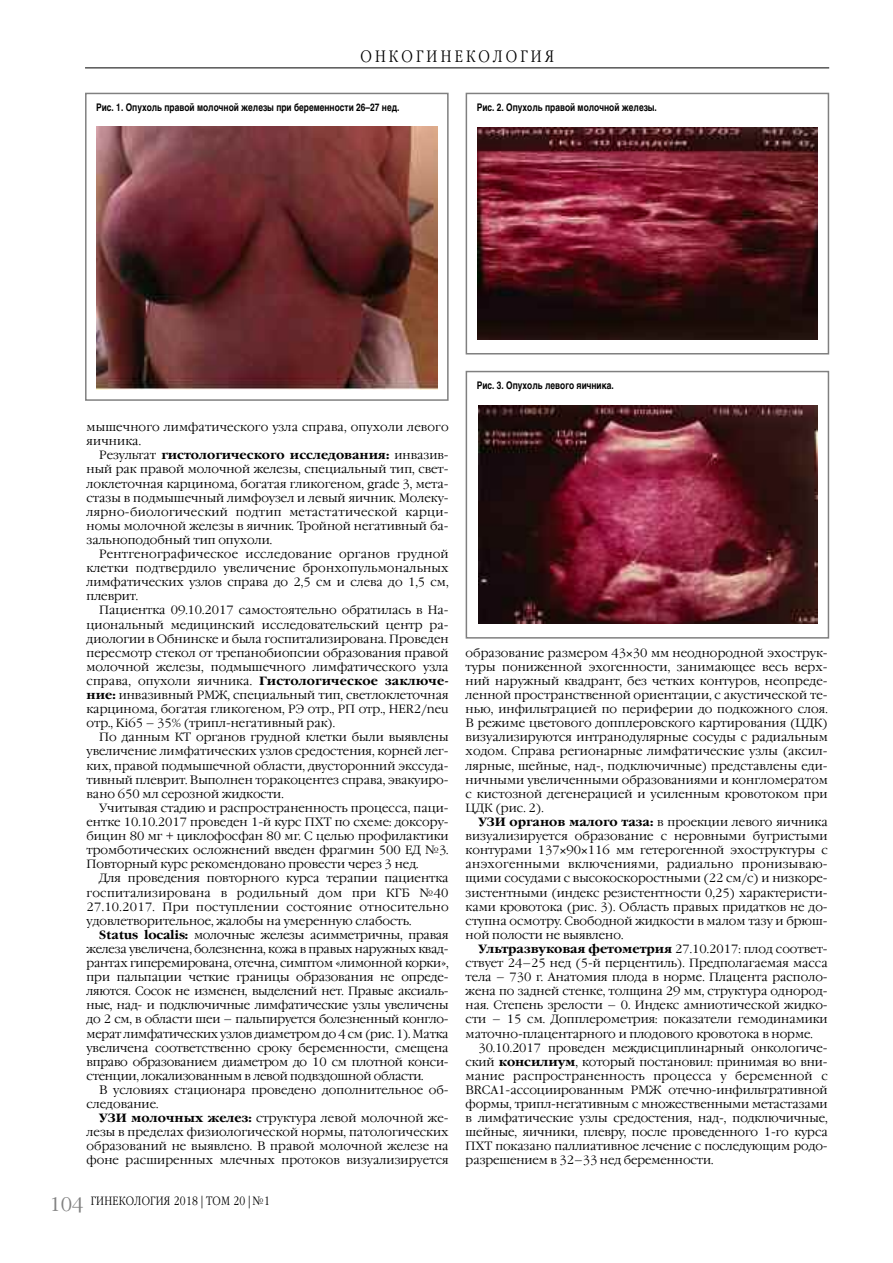
<style>
.page{position:relative;width:893px;height:1263px;background:#fff}
.page>*{position:absolute;margin:0;border:0;box-sizing:border-box;transform-origin:0 0}
.t1{font:300 19.5px "Garamond Narrow C";color:#808080;scale:1.2 1}
.t2{font:300 16.5px "Garamond Narrow C";letter-spacing:.195em;color:#000}
.t3{font:300 12px/14.1px "Garamond C";color:#000;text-align:justify}
.t4{font:300 12px "Garamond Narrow C";letter-spacing:.025em;color:#000}
.t5{font:700 10.5px "Helvetica";color:#000;scale:.8 1}
.s1{font-weight:700}
</style>
<div class="page">
<hr style="left:85px;top:68px;width:744px;height:1px;background:#000">
<div style="left:85px;top:93px;width:364px;height:308px;border:2px solid #808080"></div>
<img style="left:97px;top:126px;width:340px;height:264px">
<div style="left:466px;top:93px;width:363px;height:261px;border:2px solid #808080"></div>
<img style="left:477px;top:128px;width:341px;height:211px">
<div style="left:466px;top:371px;width:363px;height:268px;border:2px solid #808080"></div>
<img style="left:478px;top:406px;width:340px;height:217px">
<h2 class="t2" style="left:360px;top:47px;width:195px">ОНКОГИНЕКОЛОГИЯ</h2>
<p class="t5" style="left:96px;top:101px;width:380px">Рис. 1. Опухоль правой молочной железы при беременности 26–27 нед.</p>
<p class="t5" style="left:477px;top:101px;width:227px">Рис. 2. Опухоль правой молочной железы.</p>
<p class="t3" style="left:87px;top:420px;width:364px">мышечного лимфатического узла справа, опухоли левого яичника.</p>
<p class="t3" style="left:87px;top:448px;width:364px;text-indent:13px">Результат <span class="s1">гистологического исследования:</span> инвазив&shy;ный рак правой молочной железы, специальный тип, свет&shy;локлеточная карцинома, богатая гликогеном, grade 3, мета&shy;стазы в подмышечный лимфоузел и левый яичник. Молеку&shy;лярно-биологический подтип метастатической карци&shy;номы молочной железы в яичник. Тройной негативный ба&shy;зальноподобный тип опухоли.</p>
<p class="t3" style="left:87px;top:547px;width:364px;text-indent:13px">Рентгенографическое исследование органов грудной клетки подтвердило увеличение бронхопульмональных лимфатических узлов справа до 2,5 см и слева до 1,5 см, плеврит.</p>
<p class="t3" style="left:87px;top:603px;width:364px;text-indent:13px">Пациентка 09.10.2017 самостоятельно обратилась в На&shy;циональный медицинский исследовательский центр ра&shy;диологии в Обнинске и была госпитализирована. Проведен пересмотр стекол от трепанобиопсии образования правой молочной железы, подмышечного лимфатического узла справа, опухоли яичника. <span class="s1">Гистологическое заключе&shy;ние:</span> инвазивный РМЖ, специальный тип, светлоклеточная карцинома, богатая гликогеном, РЭ отр., РП отр., HER2/neu отр., Ki65 – 35% (трипл-негативный рак).</p>
<p class="t3" style="left:87px;top:730px;width:364px;text-indent:13px">По данным КТ органов грудной клетки были выявлены увеличение лимфатических узлов средостения, корней лег&shy;ких, правой подмышечной области, двусторонний экссуда&shy;тивный плеврит. Выполнен торакоцентез справа, эвакуиро&shy;вано 650 мл серозной жидкости.</p>
<p class="t3" style="left:87px;top:801px;width:364px;text-indent:13px">Учитывая стадию и распространенность процесса, паци&shy;ентке 10.10.2017 проведен 1-й курс ПХТ по схеме: доксору&shy;бицин 80 мг + циклофосфан 80 мг. С целью профилактики тромботических осложнений введен фрагмин 500 ЕД №3.<br>Повторный курс рекомендовано провести через 3 нед.</p>
<p class="t3" style="left:87px;top:871px;width:364px;text-indent:13px">Для проведения повторного курса терапии пациентка госпитализирована в родильный дом при КГБ №40<br>27.10.2017. При поступлении состояние относительно удовлетворительное, жалобы на умеренную слабость.</p>
<p class="t3" style="left:87px;top:928px;width:364px;text-indent:13px"><span class="s1">Status localis:</span> молочные железы асимметричны, правая железа увеличена, болезненна, кожа в правых наружных квад&shy;рантах гиперемирована, отечна, симптом «лимонной корки», при пальпации четкие границы образования не опреде&shy;ляются. Сосок не изменен, выделений нет. Правые аксиаль&shy;ные, над- и подключичные лимфатические узлы увеличены до 2 см, в области шеи – пальпируется болезненный конгло&shy;мерат лимфатических узлов диаметром до 4 см (рис. 1). Матка увеличена соответственно сроку беременности, смещена вправо образованием диаметром до 10 см плотной конси&shy;стенции, локализованным в левой подвздошной области.</p>
<p class="t3" style="left:87px;top:1083px;width:364px;text-indent:13px">В условиях стационара проведено дополнительное об&shy;следование.</p>
<p class="t3" style="left:87px;top:1111px;width:364px;text-indent:13px"><span class="s1">УЗИ молочных желез:</span> структура левой молочной же&shy;лезы в пределах физиологической нормы, патологических образований не выявлено. В правой молочной железе на фоне расширенных млечных протоков визуализируется</p>
<h1 class="t1" style="left:49px;top:1193px;width:30px">104</h1>
<p class="t4" style="left:91px;top:1194px;width:181px">ГИНЕКОЛОГИЯ 2018 | ТОМ 20 | №1</p>
<p class="t5" style="left:477px;top:379px;width:173px">Рис. 3. Опухоль левого яичника.</p>
<p class="t3" style="left:466px;top:646px;width:364px">образование размером 43 30 мм неоднородной эхострук&shy;туры пониженной эхогенности, занимающее весь верх&shy;ний наружный квадрант, без четких контуров, неопреде&shy;ленной пространственной ориентации, с акустической те&shy;нью, инфильтрацией по периферии до подкожного слоя.<br>В режиме цветового допплеровского картирования (ЦДК) визуализируются интранодулярные сосуды с радиальным ходом. Справа регионарные лимфатические узлы (аксил&shy;лярные, шейные, над-, подключичные) представлены еди&shy;ничными увеличенными образованиями и конгломератом с кистозной дегенерацией и усиленным кровотоком при ЦДК (рис. 2).</p>
<p class="t3" style="left:466px;top:815px;width:364px;text-indent:13px"><span class="s1">УЗИ органов малого таза:</span> в проекции левого яичника визуализируется образование с неровными бугристыми контурами 137 90 116 мм гетерогенной эхоструктуры с анэхогенными включениями, радиально пронизываю&shy;щими сосудами с высокоскоростными (22 см/с) и низкоре&shy;зистентными (индекс резистентности 0,25) характеристи&shy;ками кровотока (рис. 3). Область правых придатков не до&shy;ступна осмотру. Свободной жидкости в малом тазу и брюш&shy;ной полости не выявлено.</p>
<p class="t3" style="left:466px;top:942px;width:364px;text-indent:13px"><span class="s1">Ультразвуковая фетометрия</span> 27.10.2017: плод соответ&shy;ствует 24–25 нед (5-й перцентиль). Предполагаемая масса тела – 730 г. Анатомия плода в норме. Плацента располо&shy;жена по задней стенке, толщина 29 мм, структура однород&shy;ная. Степень зрелости – 0. Индекс амниотической жидко&shy;сти – 15 см. Допплерометрия: показатели гемодинамики маточно-плацентарного и плодового кровотока в норме.</p>
<p class="t3" style="left:466px;top:1040px;width:364px;text-indent:13px">30.10.2017 проведен междисциплинарный онкологиче&shy;ский <span class="s1">консилиум</span>, который постановил: принимая во вни&shy;мание распространенность процесса у беременной с BRCA1-ассоциированным РМЖ отечно-инфильтративной формы, трипл-негативным с множественными метастазами в лимфатические узлы средостения, над-, подключичные, шейные, яичники, плевру, после проведенного 1-го курса ПХТ показано паллиативное лечение с последующим родо&shy;разрешением в 32–33 нед беременности.</p>
</div>
